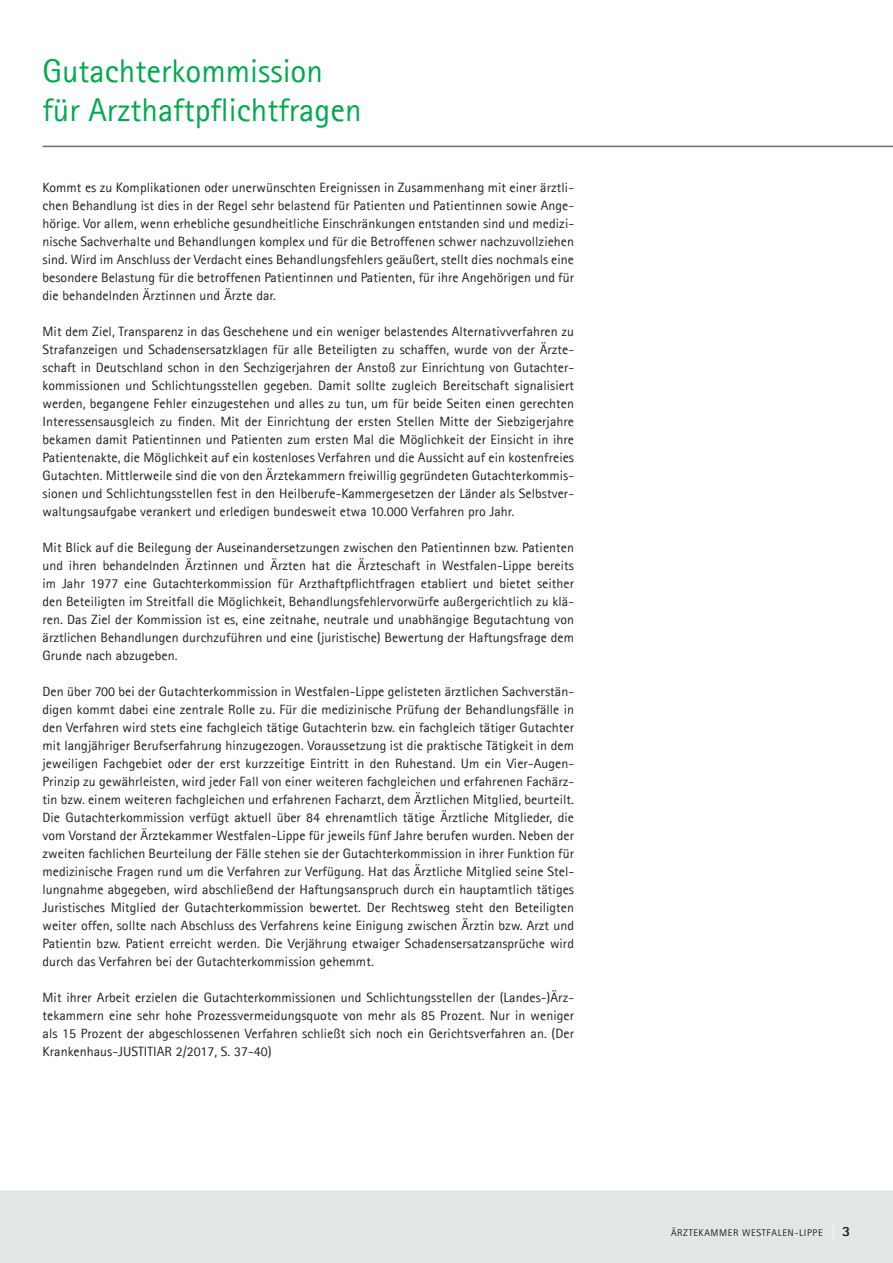
<style>
.page{position:relative;width:893px;height:1263px;background:#fff}
.page>*{position:absolute;margin:0;border:0;box-sizing:border-box;transform-origin:0 0}
.t1{font:33px/39px "Agfa Rotis Sans Serif";color:#00a94e}
.t2{font:13.5px/18px "Agfa Rotis Sans Serif";letter-spacing:.005em;color:#231f20;text-align:justify}
.t3{font:9.75px "Agfa Rotis Sans Serif";letter-spacing:.06em;color:#231f20}
.s1{font-size:14.25px;color:#fff}
.s2{font-weight:800;font-size:14.25px}
</style>
<div class="page">
<div style="left:0;top:1191px;width:893px;height:72px;background:#e3e6e7"></div>
<hr style="left:43px;top:146px;width:850px;height:1px;background:#697374">
<h1 class="t1" style="left:43px;top:51px;width:320px">Gutachterkommission für Arzthaftpflichtfragen</h1>
<p class="t2" style="left:43px;top:179px;width:533px">Kommt es zu Komplikationen oder unerwünschten Ereignissen in Zusammenhang mit einer ärztli&shy;chen Behandlung ist dies in der Regel sehr belastend für Patienten und Patientinnen sowie Ange&shy;hörige. Vor allem, wenn erhebliche gesundheitliche Einschränkungen entstanden sind und medizi&shy;nische Sachverhalte und Behandlungen komplex und für die Betroffenen schwer nachzuvollziehen sind. Wird im Anschluss der Verdacht eines Behandlungsfehlers geäußert, stellt dies nochmals eine besondere Belastung für die betroffenen Patientinnen und Patienten, für ihre Angehörigen und für die behandelnden Ärztinnen und Ärzte dar.</p>
<p class="t2" style="left:43px;top:323px;width:533px">Mit dem Ziel, Transparenz in das Geschehene und ein weniger belastendes Alternativverfahren zu Strafanzeigen und Schadensersatzklagen für alle Beteiligten zu schaffen, wurde von der Ärzte&shy;schaft in Deutschland schon in den Sechzigerjahren der Anstoß zur Einrichtung von Gutachter&shy;kommissionen und Schlichtungsstellen gegeben. Damit sollte zugleich Bereitschaft signalisiert werden, begangene Fehler einzugestehen und alles zu tun, um für beide Seiten einen gerechten Interessensausgleich zu finden. Mit der Einrichtung der ersten Stellen Mitte der Siebzigerjahre bekamen damit Patientinnen und Patienten zum ersten Mal die Möglichkeit der Einsicht in ihre Patientenakte, die Möglichkeit auf ein kostenloses Verfahren und die Aussicht auf ein kostenfreies Gutachten. Mittlerweile sind die von den Ärztekammern freiwillig gegründeten Gutachterkommis&shy;sionen und Schlichtungsstellen fest in den Heilberufe-Kammergesetzen der Länder als Selbstver&shy;waltungsaufgabe verankert und erledigen bundesweit etwa 10.000 Verfahren pro Jahr.</p>
<p class="t2" style="left:43px;top:539px;width:533px">Mit Blick auf die Beilegung der Auseinandersetzungen zwischen den Patientinnen bzw. Patienten und ihren behandelnden Ärztinnen und Ärzten hat die Ärzteschaft in Westfalen-Lippe bereits im Jahr 1977 eine Gutachterkommission für Arzthaftpflichtfragen etabliert und bietet seither den Beteiligten im Streitfall die Möglichkeit, Behandlungsfehlervorwürfe außergerichtlich zu klä&shy;ren. Das Ziel der Kommission ist es, eine zeitnahe, neutrale und unabhängige Begutachtung von ärztlichen Behandlungen durchzuführen und eine (juristische) Bewertung der Haftungsfrage dem Grunde nach abzugeben.</p>
<p class="t2" style="left:43px;top:683px;width:533px">Den über 700 bei der Gutachterkommission in Westfalen-Lippe gelisteten ärztlichen Sachverstän&shy;digen kommt dabei eine zentrale Rolle zu. Für die medizinische Prüfung der Behandlungsfälle in den Verfahren wird stets eine fachgleich tätige Gutachterin bzw. ein fachgleich tätiger Gutachter mit langjähriger Berufserfahrung hinzugezogen. Voraussetzung ist die praktische Tätigkeit in dem jeweiligen Fachgebiet oder der erst kurzzeitige Eintritt in den Ruhestand. Um ein Vier-Augen-Prinzip zu gewährleisten, wird jeder Fall von einer weiteren fachgleichen und erfahrenen Fachärz&shy;tin bzw. einem weiteren fachgleichen und erfahrenen Facharzt, dem Ärztlichen Mitglied, beurteilt.<br>Die Gutachterkommission verfügt aktuell über 84 ehrenamtlich tätige Ärztliche Mitglieder, die vom Vorstand der Ärztekammer Westfalen-Lippe für jeweils fünf Jahre berufen wurden. Neben der zweiten fachlichen Beurteilung der Fälle stehen sie der Gutachterkommission in ihrer Funktion für medizinische Fragen rund um die Verfahren zur Verfügung. Hat das Ärztliche Mitglied seine Stel&shy;lungnahme abgegeben, wird abschließend der Haftungsanspruch durch ein hauptamtlich tätiges Juristisches Mitglied der Gutachterkommission bewertet. Der Rechtsweg steht den Beteiligten weiter offen, sollte nach Abschluss des Verfahrens keine Einigung zwischen Ärztin bzw. Arzt und Patientin bzw. Patient erreicht werden. Die Verjährung etwaiger Schadensersatzansprüche wird durch das Verfahren bei der Gutachterkommission gehemmt.</p>
<p class="t2" style="left:43px;top:989px;width:533px">Mit ihrer Arbeit erzielen die Gutachterkommissionen und Schlichtungsstellen der (Landes-)Ärz&shy;tekammern eine sehr hohe Prozessvermeidungsquote von mehr als 85 Prozent. Nur in weniger als 15 Prozent der abgeschlossenen Verfahren schließt sich noch ein Gerichtsverfahren an. (Der Krankenhaus-JUSTITIAR 2/2017, S. 37-40)</p>
<p class="t3" style="left:671px;top:1227px;width:181px">ÄRZTEKAMMER WESTFALEN-LIPPE <span class="s1">|</span> <span class="s2">3</span></p>
</div>
